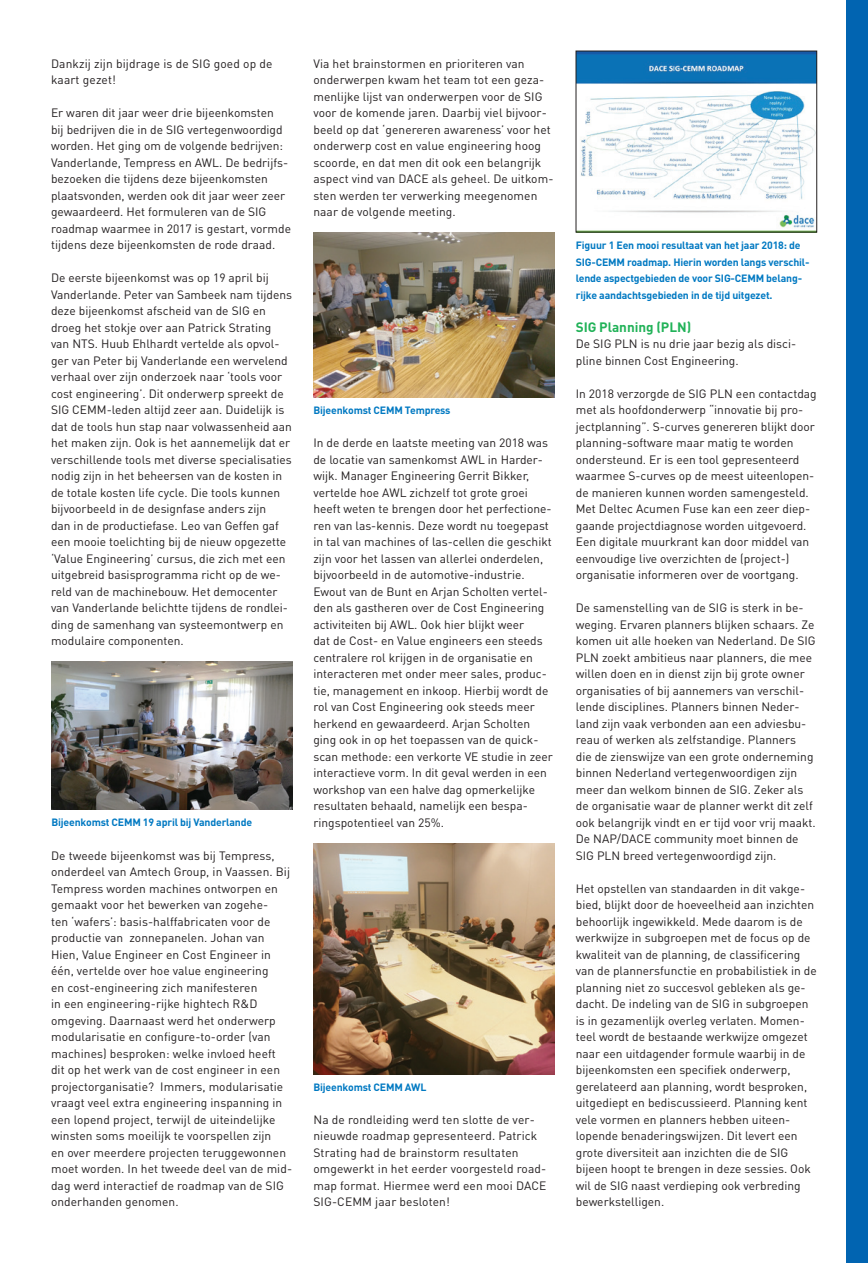
<style>
.page{position:relative;width:868px;height:1263px;background:#fff}
.page>*{position:absolute;margin:0;border:0;box-sizing:border-box;transform-origin:0 0}
.t1{font:700 13.5px "DIN Pro";color:#21b258}
.t2{font:12px/16.5px "DIN Pro";color:#231f20}
.t3{font:700 10.5px/16.5px "DIN Pro";letter-spacing:-.015em;color:#0079c2}
</style>
<div class="page">
<div style="left:846px;top:0;width:21px;height:1263px;background:#0164b1"></div>
<img style="left:51px;top:662px;width:241px;height:148px">
<img style="left:313px;top:233px;width:241px;height:164px">
<img style="left:313px;top:843px;width:241px;height:231px">
<img style="left:577px;top:53px;width:238px;height:175px">
<p class="t2" style="left:51px;top:54px;width:223px">Dankzij zijn bijdrage is de SIG goed op de kaart gezet!</p>
<p class="t2" style="left:51px;top:104px;width:241px">Er waren dit jaar weer drie bijeenkomsten<br>bij bedrijven die in de SIG vertegenwoordigd worden. Het ging om de volgende bedrijven:<br>Vanderlande, Tempress en AWL. De bedrijfs&shy;bezoeken die tijdens deze bijeenkomsten plaatsvonden, werden ook dit jaar weer zeer gewaardeerd. Het formuleren van de SIG roadmap waarmee in 2017 is gestart, vormde tijdens deze bijeenkomsten de rode draad.</p>
<p class="t2" style="left:51px;top:269px;width:242px">De eerste bijeenkomst was op 19 april bij Vanderlande. Peter van Sambeek nam tijdens deze bijeenkomst afscheid van de SIG en droeg het stokje over aan Patrick Strating van NTS. Huub Ehlhardt vertelde als opvol&shy;ger van Peter bij Vanderlande een wervelend verhaal over zijn onderzoek naar ‘tools voor cost engineering’. Dit onderwerp spreekt de SIG CEMM-leden altijd zeer aan. Duidelijk is dat de tools hun stap naar volwassenheid aan het maken zijn. Ook is het aannemelijk dat er verschillende tools met diverse specialisaties nodig zijn in het beheersen van de kosten in de totale kosten life cycle. Die tools kunnen bijvoorbeeld in de designfase anders zijn<br>dan in de productiefase. Leo van Geffen gaf een mooie toelichting bij de nieuw opgezette ‘Value Engineering’ cursus, die zich met een uitgebreid basisprogramma richt op de we&shy;reld van de machinebouw. Het democenter van Vanderlande belichtte tijdens de rondlei&shy;ding de samenhang van systeemontwerp en modulaire componenten.</p>
<p class="t3" style="left:51px;top:813px;width:75px">Bijeenkomst CEMM</p>
<p class="t3" style="left:143px;top:813px;width:111px">19 april bij Vanderlande</p>
<p class="t2" style="left:51px;top:846px;width:242px">De tweede bijeenkomst was bij Tempress, onderdeel van Amtech Group, in Vaassen. Bij Tempress worden machines ontworpen en gemaakt voor het bewerken van zogehe-<br>ten ‘wafers’: basis-halffabricaten voor de productie van zonnepanelen. Johan van Hien, Value Engineer en Cost Engineer in één, vertelde over hoe value engineering<br>en cost-engineering zich manifesteren<br>in een engineering-rijke hightech R&amp;D omgeving. Daarnaast werd het onderwerp modularisatie en configure-to-order (van machines) besproken: welke invloed heeft dit op het werk van de cost engineer in een projectorganisatie? Immers, modularisatie vraagt veel extra engineering inspanning in een lopend project, terwijl de uiteindelijke winsten soms moeilijk te voorspellen zijn<br>en over meerdere projecten teruggewonnen moet worden. In het tweede deel van de mid&shy;dag werd interactief de roadmap van de SIG onderhanden genomen.</p>
<p class="t2" style="left:313px;top:54px;width:241px">Via het brainstormen en prioriteren van onderwerpen kwam het team tot een geza&shy;menlijke lijst van onderwerpen voor de SIG voor de komende jaren. Daarbij viel bijvoor&shy;beeld op dat ‘genereren awareness’ voor het onderwerp cost en value engineering hoog scoorde, en dat men dit ook een belangrijk aspect vind van DACE als geheel. De uitkom&shy;sten werden ter verwerking meegenomen naar de volgende meeting.</p>
<p class="t3" style="left:313px;top:401px;width:75px">Bijeenkomst CEMM</p>
<p class="t3" style="left:405px;top:401px;width:47px">Tempress</p>
<p class="t2" style="left:313px;top:434px;width:241px">In de derde en laatste meeting van 2018 was de locatie van samenkomst AWL in Harder&shy;wijk. Manager Engineering Gerrit Bikker, vertelde hoe AWL zichzelf tot grote groei heeft weten te brengen door het perfectione&shy;ren van las-kennis. Deze wordt nu toegepast in tal van machines of las-cellen die geschikt zijn voor het lassen van allerlei onderdelen, bijvoorbeeld in de automotive-industrie.<br>Ewout van de Bunt en Arjan Scholten vertel&shy;den als gastheren over de Cost Engineering activiteiten bij AWL. Ook hier blijkt weer<br>dat de Cost- en Value engineers een steeds centralere rol krijgen in de organisatie en interacteren met onder meer sales, produc&shy;tie, management en inkoop. Hierbij wordt de rol van Cost Engineering ook steeds meer herkend en gewaardeerd. Arjan Scholten ging ook in op het toepassen van de quick&shy;scan methode: een verkorte VE studie in zeer interactieve vorm. In dit geval werden in een workshop van een halve dag opmerkelijke resultaten behaald, namelijk een bespa&shy;ringspotentieel van 25%.</p>
<p class="t3" style="left:313px;top:1078px;width:75px">Bijeenkomst CEMM</p>
<p class="t3" style="left:405px;top:1078px;width:22px">AWL</p>
<p class="t2" style="left:313px;top:1110px;width:234px">Na de rondleiding werd ten slotte de ver&shy;nieuwde roadmap gepresenteerd. Patrick Strating had de brainstorm resultaten omgewerkt in het eerder voorgesteld road&shy;map format. Hiermee werd een mooi DACE SIG-CEMM jaar besloten!</p>
<p class="t3" style="left:575px;top:237px;width:226px">Figuur 1 Een mooi resultaat van het jaar 2018: de<br>SIG-CEMM</p>
<p class="t3" style="left:575px;top:253px;width:235px;text-indent:51px">roadmap. Hierin worden langs verschil&shy;lende aspectgebieden de voor SIG-CEMM</p>
<p class="t3" style="left:575px;top:269px;width:228px;text-indent:190px">belang&shy;rijke aandachtsgebieden in de tijd uitgezet.</p>
<p class="t1" style="left:575px;top:317px;width:117px">SIG Planning (PLN)</p>
<p class="t2" style="left:575px;top:335px;width:222px">De SIG PLN is nu drie jaar bezig als disci&shy;pline binnen Cost Engineering.</p>
<p class="t2" style="left:575px;top:384px;width:242px">In 2018 verzorgde de SIG PLN een contactdag met als hoofdonderwerp “innovatie bij pro&shy;jectplanning”. S-curves genereren blijkt door planning-software maar matig te worden ondersteund. Er is een tool gepresenteerd waarmee S-curves op de meest uiteenlopen&shy;de manieren kunnen worden samengesteld.<br>Met Deltec Acumen Fuse kan een zeer diep&shy;gaande projectdiagnose worden uitgevoerd.<br>Een digitale muurkrant kan door middel van eenvoudige live overzichten de (project-) organisatie informeren over de voortgang.</p>
<p class="t2" style="left:575px;top:599px;width:241px">De samenstelling van de SIG is sterk in be&shy;weging. Ervaren planners blijken schaars. Ze komen uit alle hoeken van Nederland. De SIG PLN zoekt ambitieus naar planners, die mee willen doen en in dienst zijn bij grote owner organisaties of bij aannemers van verschil&shy;lende disciplines. Planners binnen Neder&shy;land zijn vaak verbonden aan een adviesbu&shy;reau of werken als zelfstandige. Planners<br>die de zienswijze van een grote onderneming binnen Nederland vertegenwoordigen zijn meer dan welkom binnen de SIG. Zeker als de organisatie waar de planner werkt dit zelf ook belangrijk vindt en er tijd voor vrij maakt.<br>De NAP/DACE community moet binnen de SIG PLN breed vertegenwoordigd zijn.</p>
<p class="t2" style="left:575px;top:879px;width:242px">Het opstellen van standaarden in dit vakge&shy;bied, blijkt door de hoeveelheid aan inzichten behoorlijk ingewikkeld. Mede daarom is de werkwijze in subgroepen met de focus op de kwaliteit van de planning, de classificering van de plannersfunctie en probabilistiek in de planning niet zo succesvol gebleken als ge&shy;dacht. De indeling van de SIG in subgroepen is in gezamenlijk overleg verlaten. Momen&shy;teel wordt de bestaande werkwijze omgezet naar een uitdagender formule waarbij in de bijeenkomsten een specifiek onderwerp, gerelateerd aan planning, wordt besproken, uitgediept en bediscussieerd. Planning kent vele vormen en planners hebben uiteen&shy;lopende benaderingswijzen. Dit levert een grote diversiteit aan inzichten die de SIG bijeen hoopt te brengen in deze sessies. Ook wil de SIG naast verdieping ook verbreding bewerkstelligen.</p>
</div>
